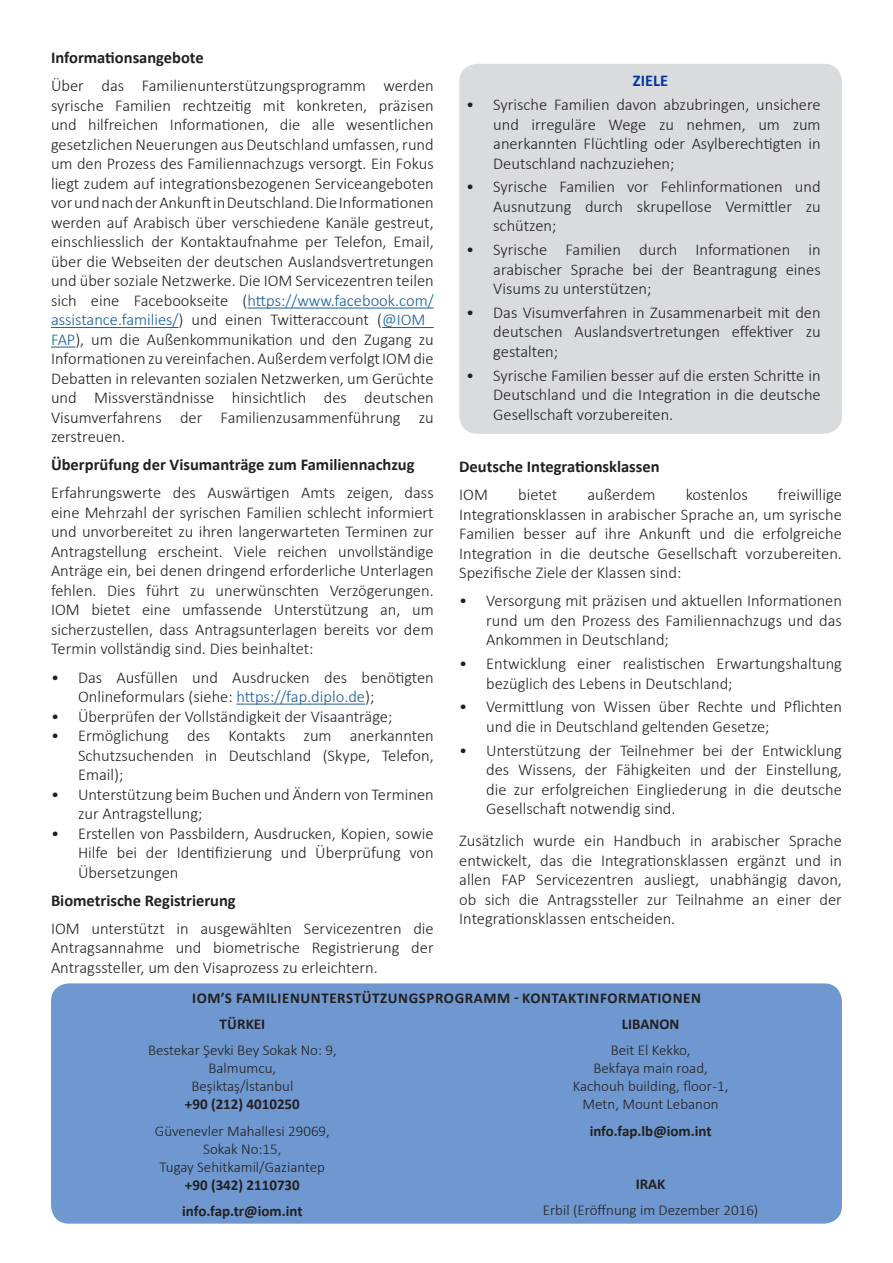
<style>
.page{position:relative;width:893px;height:1263px;background:#fff}
.page>*{position:absolute;margin:0;border:0;box-sizing:border-box;transform-origin:0 0}
.header1{font:300 16.5px/19.5px "Calibri";color:#231f20;text-align:justify}
.header1-2{font:700 16.5px "Calibri";color:#231f20}
.header1-3{font:700 16.5px "Calibri";color:#0036a0}
.Body{font:300 15px "Calibri";color:#231f20}
.Body-2{font:700 15px "Calibri";color:#231f20}
.Body-3{font:700 15px "Calibri";letter-spacing:.04em;color:#231f20}
.s1{color:#175d9e}
</style>
<div class="page">
<hr style="left:247px;top:308px;width:187px;height:1px;background:#175d9e">
<hr style="left:51px;top:327px;width:128px;height:1px;background:#175d9e">
<hr style="left:382px;top:327px;width:52px;height:1px;background:#175d9e">
<svg style="left:51px;top:347px;width:24px;height:1px"></svg>
<hr style="left:236px;top:704px;width:129px;height:1px;background:#175d9e">
<div style="left:51px;top:983px;width:791px;height:241px;background:#6e98cf;border-radius:18px"></div>
<div style="left:459px;top:64px;width:383px;height:370px;background:#dadbdd;border-radius:18px"></div>
<p class="header1-2" style="left:51px;top:46px;width:154px">Informationsangebote</p>
<p class="header1" style="left:51px;top:77px;width:384px">Über das Familienunterstützungsprogramm werden syrische Familien rechtzeitig mit konkreten, präzisen und hilfreichen Informationen, die alle wesentlichen gesetzlichen Neuerungen aus Deutschland umfassen, rund um den Prozess des Familiennachzugs versorgt. Ein Fokus liegt zudem auf integrationsbezogenen Serviceangeboten vor und nach der Ankunft in Deutschland. Die Informationen werden auf Arabisch über verschiedene Kanäle gestreut, einschliesslich der Kontaktaufnahme per Telefon, Email, über die Webseiten der deutschen Auslandsvertretungen und über soziale Netzwerke. Die IOM Servicezentren teilen sich eine Facebookseite (<span class="s1">https://www.facebook.com/ assistance.families/</span>) und einen Twitteraccount (<span class="s1">@IOM_ FAP</span>), um die Außenkommunikation und den Zugang zu Informationen zu vereinfachen. Außerdem verfolgt IOM die Debatten in relevanten sozialen Netzwerken, um Gerüchte und Missverständnisse hinsichtlich des deutschen Visumverfahrens der Familienzusammenführung zu zerstreuen.</p>
<p class="header1-2" style="left:51px;top:453px;width:365px">Überprüfung der Visumanträge zum Familiennachzug</p>
<p class="header1" style="left:51px;top:484px;width:384px">Erfahrungswerte des Auswärtigen Amts zeigen, dass eine Mehrzahl der syrischen Familien schlecht informiert und unvorbereitet zu ihren langerwarteten Terminen zur Antragstellung erscheint. Viele reichen unvollständige Anträge ein, bei denen dringend erforderliche Unterlagen fehlen. Dies führt zu unerwünschten Verzögerungen.<br>IOM bietet eine umfassende Unterstützung an, um sicherzustellen, dass Antragsunterlagen bereits vor dem Termin vollständig sind. Dies beinhaltet:</p>
<p class="header1" style="left:78px;top:668px;width:357px;text-indent:-27px">• Das Ausfüllen und Ausdrucken des benötigten<br>Onlineformulars (siehe: <span class="s1">https://fap.diplo.de</span>);</p>
<p class="header1" style="left:51px;top:707px;width:343px">• Überprüfen der Vollständigkeit der Visaanträge;</p>
<p class="header1" style="left:78px;top:727px;width:357px;text-indent:-27px">• Ermöglichung des Kontakts zum anerkannten Schutzsuchenden in Deutschland (Skype, Telefon, Email);</p>
<p class="header1" style="left:78px;top:785px;width:357px;text-indent:-27px">• Unterstützung beim Buchen und Ändern von Terminen zur Antragstellung;</p>
<p class="header1" style="left:78px;top:824px;width:357px;text-indent:-27px">• Erstellen von Passbildern, Ausdrucken, Kopien, sowie Hilfe bei der Identifizierung und Überprüfung von Übersetzungen</p>
<p class="header1-2" style="left:51px;top:888px;width:186px">Biometrische Registrierung</p>
<p class="header1" style="left:51px;top:919px;width:384px">IOM unterstützt in ausgewählten Servicezentren die Antragsannahme und biometrische Registrierung der Antragssteller, um den Visaprozess zu erleichtern.</p>
<p class="header1-3" style="left:633px;top:69px;width:37px">ZIELE</p>
<p class="header1" style="left:493px;top:96px;width:329px;text-indent:-27px">• Syrische Familien davon abzubringen, unsichere und irreguläre Wege zu nehmen, um zum anerkannten Flüchtling oder Asylberechtigten in Deutschland nachzuziehen;</p>
<p class="header1" style="left:493px;top:178px;width:329px;text-indent:-27px">• Syrische Familien vor Fehlinformationen und Ausnutzung durch skrupellose Vermittler zu schützen;</p>
<p class="header1" style="left:493px;top:241px;width:329px;text-indent:-27px">• Syrische Familien durch Informationen in arabischer Sprache bei der Beantragung eines Visums zu unterstützen;</p>
<p class="header1" style="left:493px;top:304px;width:329px;text-indent:-27px">• Das Visumverfahren in Zusammenarbeit mit den deutschen Auslandsvertretungen effektiver zu gestalten;</p>
<p class="header1" style="left:493px;top:367px;width:329px;text-indent:-27px">• Syrische Familien besser auf die ersten Schritte in Deutschland und die Integration in die deutsche Gesellschaft vorzubereiten.</p>
<p class="header1-2" style="left:459px;top:455px;width:202px">Deutsche Integrationsklassen</p>
<p class="header1" style="left:459px;top:486px;width:30px">IOM</p>
<p class="header1" style="left:518px;top:486px;width:41px">bietet</p>
<p class="header1" style="left:587px;top:486px;width:70px">außerdem</p>
<p class="header1" style="left:686px;top:486px;width:64px">kostenlos</p>
<p class="header1" style="left:459px;top:486px;width:384px;text-indent:319px">freiwillige Integrationsklassen in arabischer Sprache an, um syrische Familien besser auf ihre Ankunft und die erfolgreiche Integration in die deutsche Gesellschaft vorzubereiten.<br>Spezifische Ziele der Klassen sind:</p>
<p class="header1" style="left:486px;top:592px;width:357px;text-indent:-27px">• Versorgung mit präzisen und aktuellen Informationen rund um den Prozess des Familiennachzugs und das Ankommen in Deutschland;</p>
<p class="header1" style="left:486px;top:655px;width:357px;text-indent:-27px">• Entwicklung einer realistischen Erwartungshaltung bezüglich des Lebens in Deutschland;</p>
<p class="header1" style="left:486px;top:698px;width:357px;text-indent:-27px">• Vermittlung von Wissen über Rechte und Pflichten und die in Deutschland geltenden Gesetze;</p>
<p class="header1" style="left:486px;top:742px;width:357px;text-indent:-27px">• Unterstützung der Teilnehmer bei der Entwicklung des Wissens, der Fähigkeiten und der Einstellung, die zur erfolgreichen Eingliederung in die deutsche Gesellschaft notwendig sind.</p>
<p class="header1" style="left:459px;top:832px;width:384px">Zusätzlich wurde ein Handbuch in arabischer Sprache entwickelt, das die Integrationsklassen ergänzt und in allen FAP Servicezentren ausliegt, unabhängig davon, ob sich die Antragssteller zur Teilnahme an einer der Integrationsklassen entscheiden.</p>
<p class="Body-3" style="left:192px;top:987px;width:510px">IOM’S FAMILIENUNTERSTÜTZUNGSPROGRAMM - KONTAKTINFORMATIONEN</p>
<p class="Body-2" style="left:219px;top:1013px;width:47px">TÜRKEI</p>
<p class="Body" style="left:148px;top:1041px;width:190px">Bestekar Şevki Bey Sokak No: 9,</p>
<p class="Body" style="left:208px;top:1059px;width:69px">Balmumcu,</p>
<p class="Body" style="left:191px;top:1077px;width:103px">Beşiktaş/İstanbul</p>
<p class="Body-2" style="left:185px;top:1093px;width:116px">+90 (212) 4010250</p>
<p class="Body" style="left:155px;top:1121px;width:176px">Güvenevler Mahallesi 29069,</p>
<p class="Body" style="left:203px;top:1139px;width:80px">Sokak No:15,</p>
<p class="Body" style="left:160px;top:1157px;width:167px">Tugay Sehitkamil/Gaziantep</p>
<p class="Body-2" style="left:185px;top:1174px;width:116px">+90 (342) 2110730</p>
<p class="Body-2" style="left:182px;top:1200px;width:122px">info.fap.tr@iom.int</p>
<p class="Body-2" style="left:622px;top:1013px;width:59px">LIBANON</p>
<p class="Body" style="left:611px;top:1041px;width:81px">Beit El Kekko,</p>
<p class="Body" style="left:593px;top:1059px;width:116px">Bekfaya main road,</p>
<p class="Body" style="left:573px;top:1077px;width:157px">Kachouh building, floor -1,</p>
<p class="Body" style="left:583px;top:1095px;width:138px">Metn, Mount Lebanon</p>
<p class="Body-2" style="left:590px;top:1120px;width:123px">info.fap.lb@iom.int</p>
<p class="Body-2" style="left:636px;top:1173px;width:31px">IRAK</p>
<p class="Body" style="left:543px;top:1201px;width:217px">Erbil (Eröffnung im Dezember 2016)</p>
</div>
